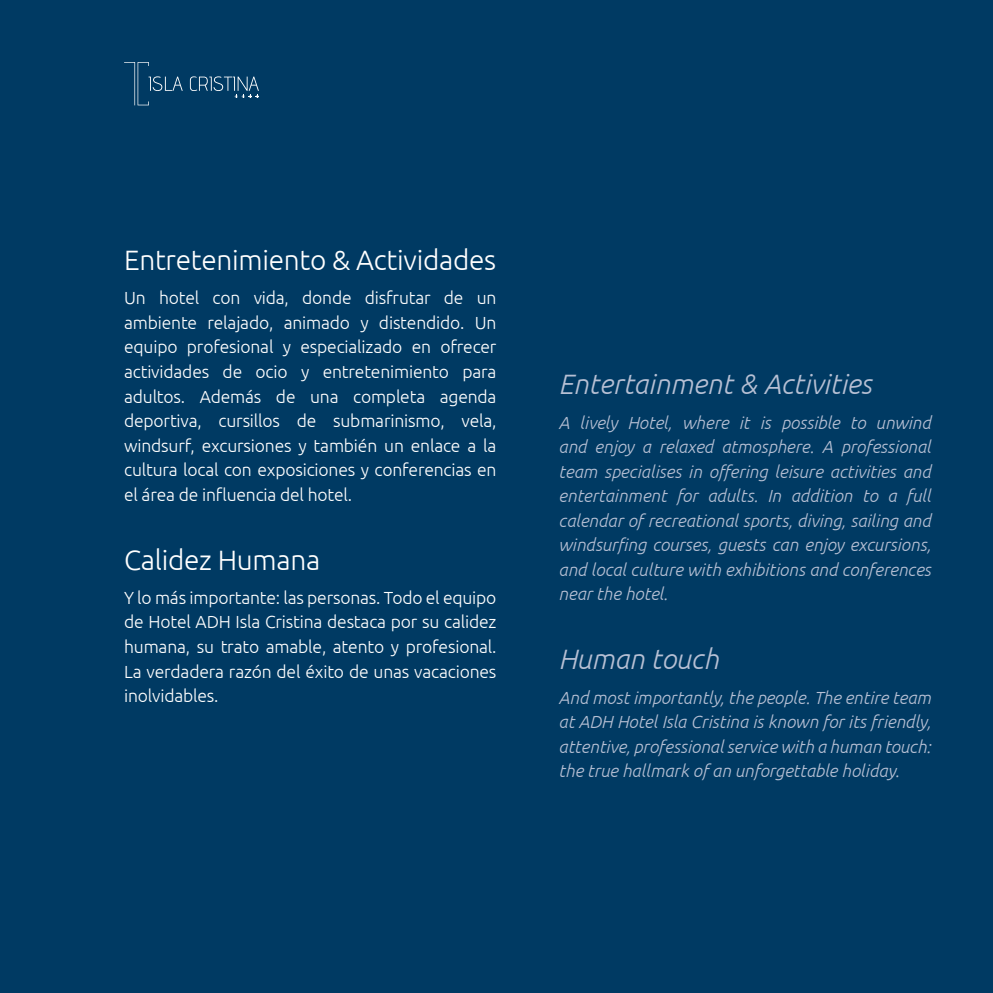
<style>
.page{position:relative;width:993px;height:993px;background:#fff}
.page>*{position:absolute;margin:0;border:0;box-sizing:border-box;transform-origin:0 0}
.t1{font:300 28px "Ubuntu";letter-spacing:-.01em;color:#fff}
.t2{font:italic 300 28px "Ubuntu";color:#b7c0d4}
.t3{font:300 17.5px/24.5px "Ubuntu";letter-spacing:-.01em;color:#fff;text-align:justify}
.t4{font:italic 300 17.5px/24.5px "Ubuntu";color:#b7c0d4;text-align:justify}
</style>
<div class="page">
<div style="left:0;top:0;width:992px;height:992px;background:#003a63"></div>
<svg style="left:124px;top:62px;width:59px;height:43px"></svg>
<svg style="left:190px;top:76px;width:69px;height:22px"></svg>
<h1 class="t1" style="left:124px;top:243px;width:373px">Entretenimiento &amp; Actividades</h1>
<p class="t3" style="left:124px;top:285px;width:374px">Un hotel con vida, donde disfrutar de un ambiente relajado, animado y distendido. Un equipo profesional y especializado en ofrecer actividades de ocio y entretenimiento para adultos. Además de una completa agenda deportiva, cursillos de submarinismo, vela, windsurf, excursiones y también un enlace a la cultura local con exposiciones y conferencias en el área de influencia del hotel.</p>
<h1 class="t1" style="left:124px;top:542px;width:198px">Calidez Humana</h1>
<p class="t3" style="left:124px;top:585px;width:374px">Y lo más importante: las personas. Todo el equipo de Hotel ADH Isla Cristina destaca por su calidez humana, su trato amable, atento y profesional.<br>La verdadera razón del éxito de unas vacaciones inolvidables.</p>
<h1 class="t2" style="left:558px;top:367px;width:314px">Entertainment &amp; Activities</h1>
<p class="t4" style="left:558px;top:409px;width:374px">A lively Hotel, where it is possible to unwind and enjoy a relaxed atmosphere. A professional team specialises in offering leisure activities and entertainment for adults. In addition to a full calendar of recreational sports, diving, sailing and windsurfing courses, guests can enjoy excursions, and local culture with exhibitions and conferences near the hotel.</p>
<h1 class="t2" style="left:558px;top:642px;width:161px">Human touch</h1>
<p class="t4" style="left:558px;top:684px;width:374px">And most importantly, the people. The entire team at ADH Hotel Isla Cristina is known for its friendly, attentive, professional service with a human touch: the true hallmark of an unforgettable holiday.</p>
</div>
